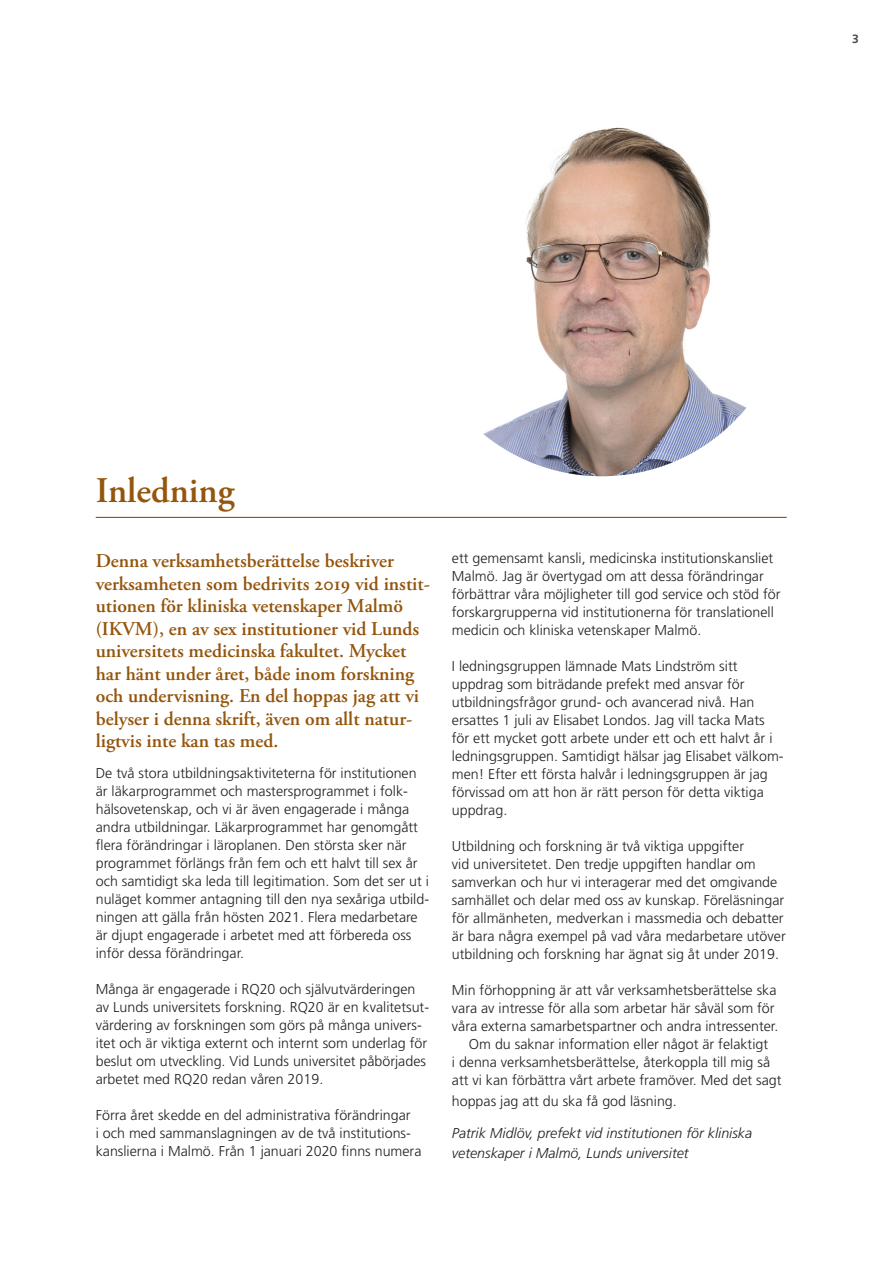
<style>
.page{position:relative;width:893px;height:1263px;background:#fff}
.page>*{position:absolute;margin:0;border:0;box-sizing:border-box;transform-origin:0 0}
.Brons_huvudrubriker{font:600 36px "Adobe Garamond Pro";color:#94550c}
.Brons_Ingress{font:600 19.5px/22.5px "Adobe Garamond Pro";color:#94550c}
.Svart_Brödtext_utan{font:300 14.25px/18px "Frutiger LT Std";color:#231f20}
.Svart_Brödtext_med_i{font:300 14.25px/18px "Frutiger LT Std";color:#231f20}
.Svart_Brödtext_utan-2{font:italic 300 14.25px/20.2px "Frutiger LT Std";color:#231f20}
.t1{font:700 12px "Frutiger LT Std";color:#4c4b43}
</style>
<div class="page">
<hr style="left:96px;top:517px;width:691px;height:1px;background:#94550c">
<img style="left:415px;top:102px;width:374px;height:374px;border-radius:187px">
<p class="t1" style="left:852px;top:32px;width:8px">3</p>
<p class="Brons_huvudrubriker" style="left:96px;top:470px;width:140px">Inledning</p>
<p class="Brons_Ingress" style="left:96px;top:550px;width:336px">Denna verksamhetsberättelse beskriver verksamheten som bedrivits 2019 vid instit&shy;utionen för kliniska vetenskaper Malmö (IKVM), en av sex institutioner vid Lunds universitets medicinska fakultet. Mycket har hänt under året, både inom forskning och undervisning. En del hoppas jag att vi belyser i denna skrift, även om allt natur&shy;ligtvis inte kan tas med.</p>
<p class="Svart_Brödtext_utan" style="left:96px;top:764px;width:335px">De två stora utbildningsaktiviteterna för institutionen är läkarprogrammet och mastersprogrammet i folk&shy;hälsovetenskap, och vi är även engagerade i många andra utbildningar. Läkarprogrammet har genomgått flera förändringar i läroplanen. Den största sker när programmet förlängs från fem och ett halvt till sex år och samtidigt ska leda till legitimation. Som det ser ut i nuläget kommer antagning till den nya sexåriga utbild&shy;ningen att gälla från hösten 2021. Flera medarbetare är djupt engagerade i arbetet med att förbereda oss inför dessa förändringar.</p>
<p class="Svart_Brödtext_utan" style="left:96px;top:980px;width:335px">Många är engagerade i RQ20 och självutvärderingen av Lunds universitets forskning. RQ20 är en kvalitetsut&shy;värdering av forskningen som görs på många univers&shy;itet och är viktiga externt och internt som underlag för beslut om utveckling. Vid Lunds universitet påbörjades arbetet med RQ20 redan våren 2019.</p>
<p class="Svart_Brödtext_utan" style="left:96px;top:1106px;width:327px">Förra året skedde en del administrativa förändringar<br>i och med sammanslagningen av de två institutions&shy;kanslierna i Malmö. Från 1 januari 2020 finns numera</p>
<p class="Svart_Brödtext_utan" style="left:452px;top:549px;width:330px">ett gemensamt kansli, medicinska institutionskansliet Malmö. Jag är övertygad om att dessa förändringar förbättrar våra möjligheter till god service och stöd för forskargrupperna vid institutionerna för translationell medicin och kliniska vetenskaper Malmö.</p>
<p class="Svart_Brödtext_utan" style="left:452px;top:657px;width:333px">I ledningsgruppen lämnade Mats Lindström sitt uppdrag som biträdande prefekt med ansvar för utbildningsfrågor grund- och avancerad nivå. Han ersattes 1 juli av Elisabet Londos. Jag vill tacka Mats för ett mycket gott arbete under ett och ett halvt år i ledningsgruppen. Samtidigt hälsar jag Elisabet välkom&shy;men! Efter ett första halvår i ledningsgruppen är jag förvissad om att hon är rätt person för detta viktiga uppdrag.</p>
<p class="Svart_Brödtext_utan" style="left:452px;top:837px;width:335px">Utbildning och forskning är två viktiga uppgifter<br>vid universitetet. Den tredje uppgiften handlar om samverkan och hur vi interagerar med det omgivande samhället och delar med oss av kunskap. Föreläsningar för allmänheten, medverkan i massmedia och debatter är bara några exempel på vad våra medarbetare utöver utbildning och forskning har ägnat sig åt under 2019.</p>
<p class="Svart_Brödtext_utan" style="left:452px;top:981px;width:328px">Min förhoppning är att vår verksamhetsberättelse ska vara av intresse för alla som arbetar här såväl som för våra externa samarbetspartner och andra intressenter.</p>
<p class="Svart_Brödtext_med_i" style="left:452px;top:1035px;width:331px;text-indent:17px">Om du saknar information eller något är felaktigt<br>i denna verksamhetsberättelse, återkoppla till mig så att vi kan förbättra vårt arbete framöver. Med det sagt</p>
<p class="Svart_Brödtext_med_i" style="left:452px;top:1092px;width:226px">hoppas jag att du ska få god läsning.</p>
<p class="Svart_Brödtext_utan-2" style="left:452px;top:1123px;width:302px">Patrik Midlöv, prefekt vid institutionen för kliniska vetenskaper i Malmö, Lunds universitet</p>
</div>
